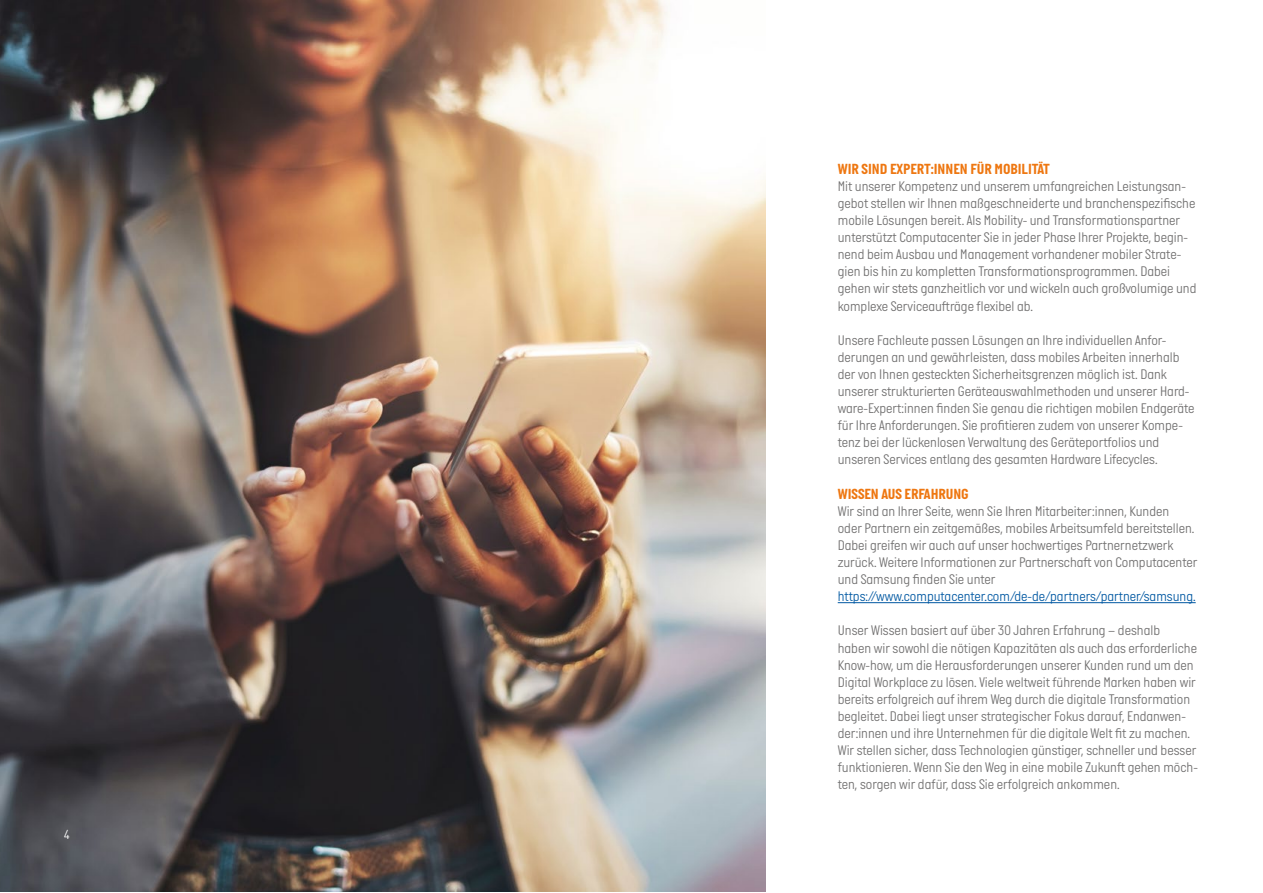
<style>
.page{position:relative;width:1263px;height:893px;background:#fff}
.page>*{position:absolute;margin:0;border:0;box-sizing:border-box;transform-origin:0 0}
.C_Subhead_innen{font:700 15px "Italian Plate No One";color:#e71}
.C_Copy{font:300 14.25px/17.1px "Italian Plate No One";color:#706f6f}
.t1{font:300 13.5px "Italian Plate No One";color:#fff}
.s1{color:#0058a2}
</style>
<div class="page">
<img style="left:0;top:0;width:765px;height:892px">
<hr style="left:838px;top:602px;width:358px;height:1px;background:#0058a2">
<p class="t1" style="left:64px;top:827px;width:8px">4</p>
<p class="C_Subhead_innen" style="left:838px;top:161px;width:214px">WIR SIND EXPERT:INNEN FÜR MOBILITÄT</p>
<p class="C_Copy" style="left:838px;top:178px;width:360px">Mit unserer Kompetenz und unserem umfangreichen Leistungsan&shy;gebot stellen wir Ihnen maßgeschneiderte und branchenspezifische mobile Lösungen bereit. Als Mobility- und Transformationspartner unterstützt Computacenter Sie in jeder Phase Ihrer Projekte, begin&shy;nend beim Ausbau und Management vorhandener mobiler Strate&shy;gien bis hin zu kompletten Transformationsprogrammen. Dabei gehen wir stets ganzheitlich vor und wickeln auch großvolumige und komplexe Serviceaufträge flexibel ab.</p>
<p class="C_Copy" style="left:838px;top:332px;width:358px">Unsere Fachleute passen Lösungen an Ihre individuellen Anfor&shy;derungen an und gewährleisten, dass mobiles Arbeiten innerhalb der von Ihnen gesteckten Sicherheitsgrenzen möglich ist. Dank unserer strukturierten Geräteauswahlmethoden und unserer Hard&shy;ware-Expert:innen finden Sie genau die richtigen mobilen Endgeräte für Ihre Anforderungen. Sie profitieren zudem von unserer Kompe&shy;tenz bei der lückenlosen Verwaltung des Geräteportfolios und unseren Services entlang des gesamten Hardware Lifecycles.</p>
<p class="C_Subhead_innen" style="left:838px;top:485px;width:132px">WISSEN AUS ERFAHRUNG</p>
<p class="C_Copy" style="left:838px;top:503px;width:361px">Wir sind an Ihrer Seite, wenn Sie Ihren Mitarbeiter:innen, Kunden<br>oder Partnern ein zeitgemäßes, mobiles Arbeitsumfeld bereitstellen.<br>Dabei greifen wir auch auf unser hochwertiges Partnernetzwerk zurück. Weitere Informationen zur Partnerschaft von Computacenter und Samsung finden Sie unter <span class="s1">https://www.computacenter.com/de-de/partners/partner/samsung.</span></p>
<p class="C_Copy" style="left:838px;top:623px;width:362px">Unser Wissen basiert auf über 30 Jahren Erfahrung – deshalb<br>haben wir sowohl die nötigen Kapazitäten als auch das erforderliche Know-how, um die Herausforderungen unserer Kunden rund um den Digital Workplace zu lösen. Viele weltweit führende Marken haben wir bereits erfolgreich auf ihrem Weg durch die digitale Transformation begleitet. Dabei liegt unser strategischer Fokus darauf, Endanwen&shy;der:innen und ihre Unternehmen für die digitale Welt fit zu machen.<br>Wir stellen sicher, dass Technologien günstiger, schneller und besser funktionieren. Wenn Sie den Weg in eine mobile Zukunft gehen möch&shy;ten, sorgen wir dafür, dass Sie erfolgreich ankommen.</p>
</div>
